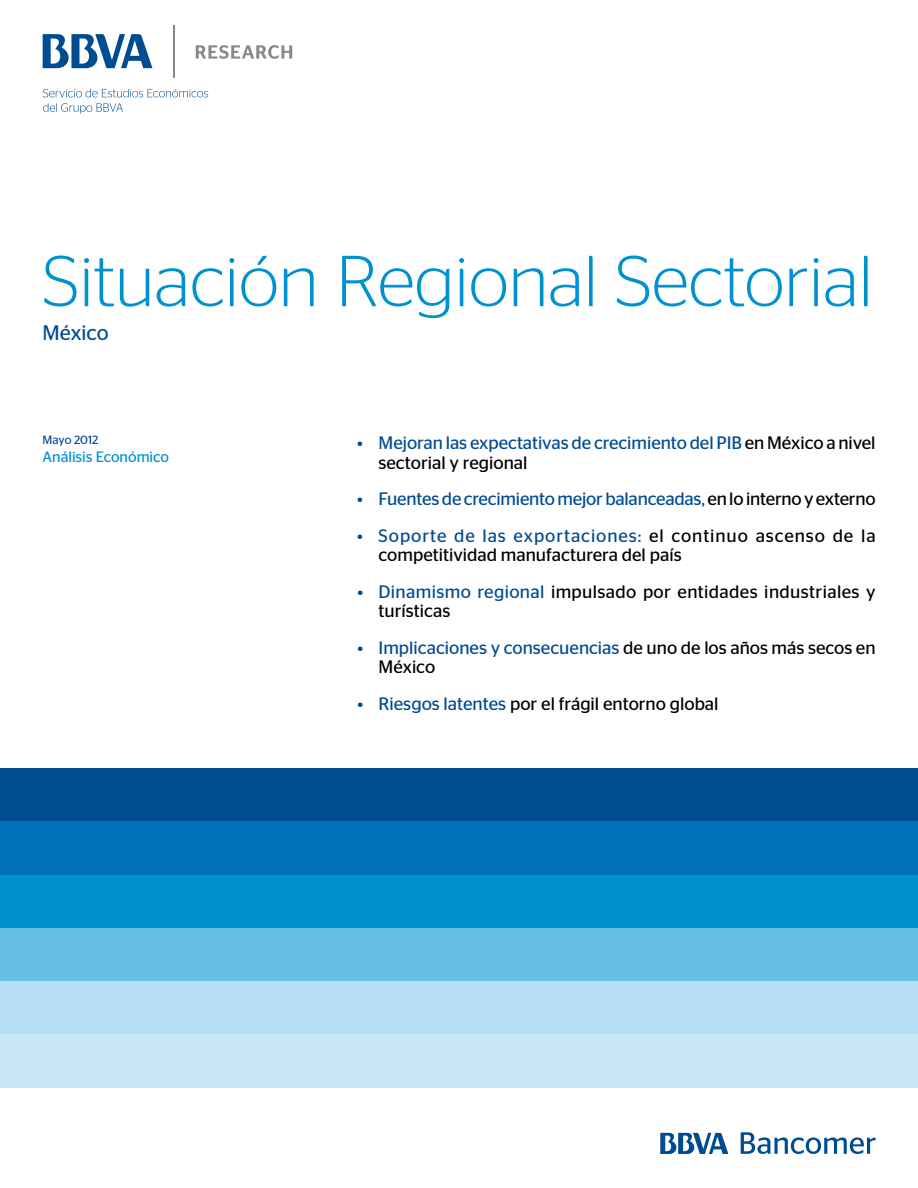
<style>
.page{position:relative;width:918px;height:1188px;background:#fff}
.page>*{position:absolute;margin:0;border:0;box-sizing:border-box;transform-origin:0 0}
.t1{font:300 72px "Stag Sans";color:#0092d0}
.t2{font:21px "Stag Sans";color:#004c93}
.t3{font:18px/19.5px "Stag Sans";letter-spacing:-.005em;color:#004c93}
.t4{font:18px/19.5px "Stag Sans";color:#000}
.t5{font:18px/19.5px "Stag Sans";letter-spacing:.045em;color:#000}
.t6{font:18px/19.5px "Stag Sans";letter-spacing:.02em;color:#000}
.t7{font:15px "Stag Sans";color:#0092d0}
.t8{font:12px "Stag Sans";color:#004c93}
.s1{color:#000}
.s2{color:#004c93}
</style>
<div class="page">
<div style="left:0;top:769px;width:918px;height:53px;background:#004c93"></div>
<div style="left:0;top:822px;width:918px;height:53px;background:#0071b9"></div>
<div style="left:0;top:875px;width:918px;height:53px;background:#0092d0"></div>
<div style="left:0;top:928px;width:918px;height:53px;background:#67bee7"></div>
<div style="left:0;top:981px;width:918px;height:53px;background:#b5ddf3"></div>
<div style="left:0;top:1034px;width:918px;height:53px;background:#c9e6f6"></div>
<svg style="left:43px;top:89px;width:165px;height:8px"></svg>
<svg style="left:43px;top:103px;width:80px;height:11px"></svg>
<svg style="left:43px;top:34px;width:109px;height:34px"></svg>
<svg style="left:196px;top:45px;width:96px;height:14px"></svg>
<hr style="left:173px;top:25px;width:2px;height:52px;background:#87888a">
<svg style="left:741px;top:1132px;width:135px;height:22px"></svg>
<svg style="left:660px;top:1133px;width:68px;height:21px"></svg>
<h1 class="t1" style="left:43px;top:242px;width:832px">Situación Regional Sectorial</h1>
<p class="t2" style="left:43px;top:321px;width:68px">México</p>
<p class="t8" style="left:43px;top:433px;width:57px">Mayo 2012</p>
<p class="t7" style="left:43px;top:449px;width:128px">Análisis Económico</p>
<p class="t3" style="left:379px;top:433px;width:499px;text-indent:-21px">• Mejoran las expectativas de crecimiento del PIB <span class="s1">en México a nivel sectorial y regional</span></p>
<p class="t3" style="left:357px;top:489px;width:520px">• Fuentesde crecimientomejorbalanceadas, <span class="s1">enlointernoy externo</span></p>
<p class="t5" style="left:379px;top:525px;width:499px;text-indent:-21px"><span class="s2">• Soporte de las exportaciones:</span> el continuo ascenso de la competitividad manufacturera del país</p>
<p class="t6" style="left:379px;top:581px;width:499px;text-indent:-21px"><span class="s2">• Dinamismo regional</span> impulsado por entidades industriales y turísticas</p>
<p class="t4" style="left:379px;top:637px;width:499px;text-indent:-21px"><span class="s2">• Implicaciones y consecuencias</span> de uno de los años más secos en<br>México</p>
<p class="t4" style="left:357px;top:693px;width:363px"><span class="s2">• Riesgos latentes</span> por el frágil entorno global</p>
</div>
